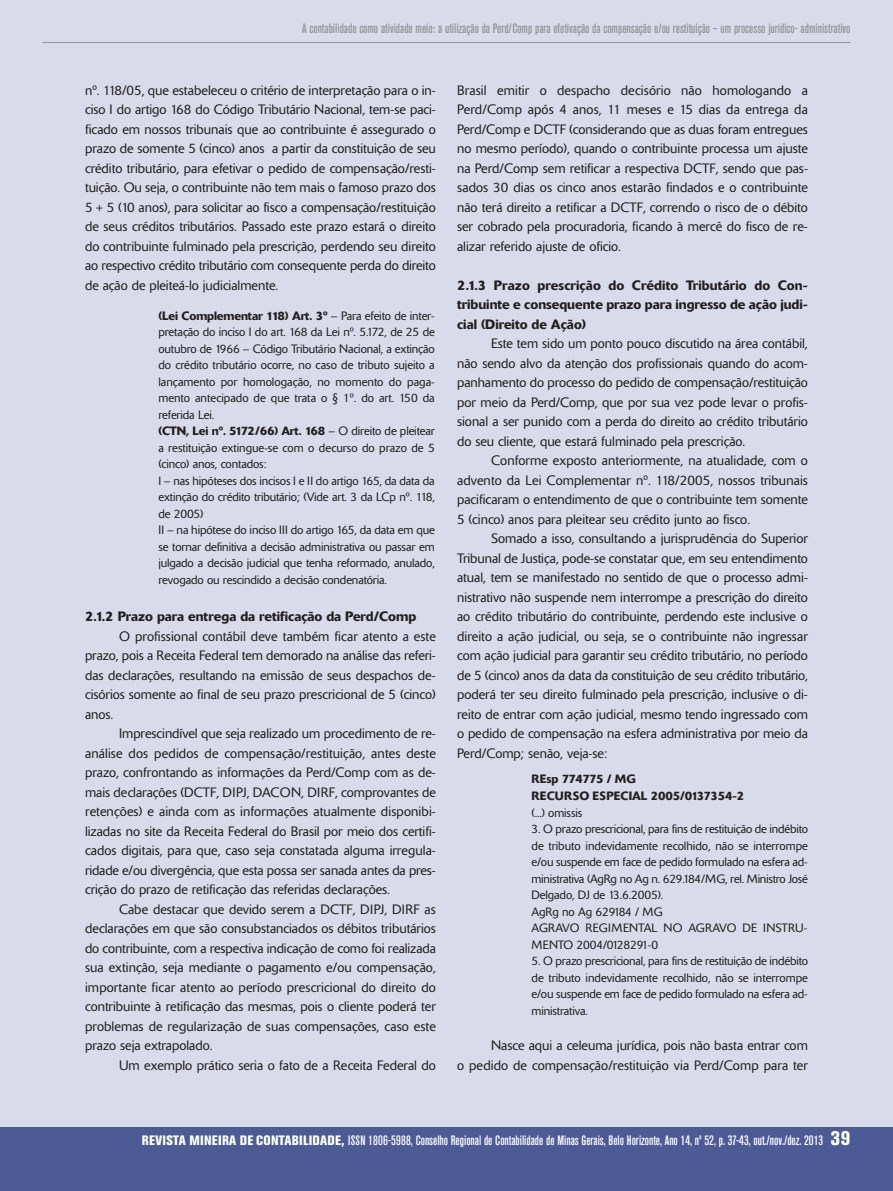
<style>
.page{position:relative;width:893px;height:1191px;background:#d9dbea}
.page>*{position:absolute;margin:0;border:0;box-sizing:border-box;transform-origin:0 0}
.t1{font:300 13.5px/19.5px "Delta";color:#231f20;text-align:justify}
.t2{font:500 13.5px/19.5px "Delta";color:#231f20;text-align:justify}
.t3{font:500 condensed 13.5px "Akzidenz Grotesk BE";color:#fff}
.t4{font:500 condensed 13.5px "Akzidenz Grotesk BE";color:#939598}
.t5{font:300 12px/16.5px "Delta";letter-spacing:-.01em;color:#231f20}
.t6{font:500 12px/16.5px "Delta";letter-spacing:-.01em;color:#231f20}
.s1{font-weight:500}
.s2{font-weight:800}
.s3{font-weight:800;font-size:19.5px}
</style>
<div class="page">
<div style="left:0;top:1127px;width:893px;height:64px;background:#4c5a96"></div>
<hr style="left:43px;top:42px;width:807px;height:1px;background:#939598">
<p class="t4" style="left:302px;top:23px;width:550px">A contabilidade como atividade meio: a utilização da Perd/Comp para efetivação da compensação e/ou restituição – um processo jurídico- administrativo</p>
<p class="t1" style="left:85px;top:81px;width:352px">nº. 118/05, que estabeleceu o critério de interpretação para o in&shy;ciso I do artigo 168 do Código Tributário Nacional, tem-se paci&shy;ficado em nossos tribunais que ao contribuinte é assegurado o prazo de somente 5 (cinco) anos a partir da constituição de seu crédito tributário, para efetivar o pedido de compensação/resti&shy;tuição. Ou seja, o contribuinte não tem mais o famoso prazo dos 5 + 5 (10 anos), para solicitar ao fisco a compensação/restituição de seus créditos tributários. Passado este prazo estará o direito do contribuinte fulminado pela prescrição, perdendo seu direito ao respectivo crédito tributário com consequente perda do direito de ação de pleiteá-lo judicialmente.</p>
<p class="t5" style="left:158px;top:308px;width:278px"><span class="s1">(Lei Complementar 118) Art. 3º</span> – Para efeito de inter&shy;pretação do inciso I do art. 168 da Lei nº. 5.172, de 25 de outubro de 1966 – Código Tributário Nacional, a extinção do crédito tributário ocorre, no caso de tributo sujeito a lançamento por homologação, no momento do paga&shy;mento antecipado de que trata o § 1º. do art. 150 da referida Lei.<br><span class="s1">(CTN, Lei nº. 5172/66) Art. 168</span> – O direito de pleitear a restituição extingue-se com o decurso do prazo de 5 (cinco) anos, contados:<br>I – nas hipóteses dos incisos I e II do artigo 165, da data da extinção do crédito tributário; (Vide art. 3 da LCp nº. 118, de 2005)<br>II – na hipótese do inciso III do artigo 165, da data em que se tornar definitiva a decisão administrativa ou passar em julgado a decisão judicial que tenha reformado, anulado, revogado ou rescindido a decisão condenatória.</p>
<p class="t2" style="left:85px;top:608px;width:333px">2.1.2 Prazo para entrega da retificação da Perd/Comp</p>
<p class="t1" style="left:85px;top:627px;width:352px;text-indent:34px">O profissional contábil deve também ficar atento a este prazo, pois a Receita Federal tem demorado na análise das referi&shy;das declarações, resultando na emissão de seus despachos de&shy;cisórios somente ao final de seu prazo prescricional de 5 (cinco) anos.</p>
<p class="t1" style="left:85px;top:725px;width:352px;text-indent:34px">Imprescindível que seja realizado um procedimento de re&shy;análise dos pedidos de compensação/restituição, antes deste prazo, confrontando as informações da Perd/Comp com as de&shy;mais declarações (DCTF, DIPJ, DACON, DIRF, comprovantes de retenções) e ainda com as informações atualmente disponibi&shy;lizadas no site da Receita Federal do Brasil por meio dos certifi&shy;cados digitais, para que, caso seja constatada alguma irregula&shy;ridade e/ou divergência, que esta possa ser sanada antes da pres&shy;crição do prazo de retificação das referidas declarações.</p>
<p class="t1" style="left:85px;top:900px;width:352px;text-indent:34px">Cabe destacar que devido serem a DCTF, DIPJ, DIRF as declarações em que são consubstanciados os débitos tributários do contribuinte, com a respectiva indicação de como foi realizada sua extinção, seja mediante o pagamento e/ou compensação, importante ficar atento ao período prescricional do direito do contribuinte à retificação das mesmas, pois o cliente poderá ter problemas de regularização de suas compensações, caso este prazo seja extrapolado.</p>
<p class="t1" style="left:119px;top:1056px;width:318px">Um exemplo prático seria o fato de a Receita Federal do</p>
<p class="t1" style="left:457px;top:81px;width:352px">Brasil emitir o despacho decisório não homologando a Perd/Comp após 4 anos, 11 meses e 15 dias da entrega da Perd/Comp e DCTF (considerando que as duas foram entregues no mesmo período), quando o contribuinte processa um ajuste na Perd/Comp sem retificar a respectiva DCTF, sendo que pas&shy;sados 30 dias os cinco anos estarão findados e o contribuinte não terá direito a retificar a DCTF, correndo o risco de o débito ser cobrado pela procuradoria, ficando à mercê do fisco de re&shy;alizar referido ajuste de oficio.</p>
<p class="t2" style="left:457px;top:276px;width:351px">2.1.3 Prazo prescrição do Crédito Tributário do Con&shy;tribuinte e consequente prazo para ingresso de ação judi&shy;cial (Direito de Ação)</p>
<p class="t1" style="left:457px;top:335px;width:352px;text-indent:34px">Este tem sido um ponto pouco discutido na área contábil, não sendo alvo da atenção dos profissionais quando do acom&shy;panhamento do processo do pedido de compensação/restituição por meio da Perd/Comp, que por sua vez pode levar o profis&shy;sional a ser punido com a perda do direito ao crédito tributário do seu cliente, que estará fulminado pela prescrição.</p>
<p class="t1" style="left:457px;top:452px;width:352px;text-indent:34px">Conforme exposto anteriormente, na atualidade, com o advento da Lei Complementar nº. 118/2005, nossos tribunais pacificaram o entendimento de que o contribuinte tem somente 5 (cinco) anos para pleitear seu crédito junto ao fisco.</p>
<p class="t1" style="left:457px;top:530px;width:352px;text-indent:34px">Somado a isso, consultando a jurisprudência do Superior Tribunal de Justiça, pode-se constatar que, em seu entendimento atual, tem se manifestado no sentido de que o processo admi&shy;nistrativo não suspende nem interrompe a prescrição do direito ao crédito tributário do contribuinte, perdendo este inclusive o direito a ação judicial, ou seja, se o contribuinte não ingressar com ação judicial para garantir seu crédito tributário, no período de 5 (cinco) anos da data da constituição de seu crédito tributário, poderá ter seu direito fulminado pela prescrição, inclusive o di&shy;reito de entrar com ação judicial, mesmo tendo ingressado com o pedido de compensação na esfera administrativa por meio da Perd/Comp; senão, veja-se:</p>
<p class="t6" style="left:531px;top:772px;width:214px">REsp 774775 / MG<br>RECURSO ESPECIAL 2005/0137354-2</p>
<p class="t5" style="left:531px;top:805px;width:52px">(...) omissis</p>
<p class="t5" style="left:531px;top:821px;width:278px">3. O prazo prescricional, para fins de restituição de indébito de tributo indevidamente recolhido, não se interrompe e/ou suspende em face de pedido formulado na esfera ad&shy;ministrativa (AgRg no Ag n. 629.184/MG, rel. Ministro José Delgado, DJ de 13.6.2005).<br>AgRg no Ag 629184 / MG<br>AGRAVO REGIMENTAL NO AGRAVO DE INSTRU-MENTO 2004/0128291-0</p>
<p class="t5" style="left:531px;top:953px;width:278px;text-align:justify">5. O prazo prescricional, para fins de restituição de indébito de tributo indevidamente recolhido, não se interrompe e/ou suspende em face de pedido formulado na esfera ad&shy;ministrativa.</p>
<p class="t1" style="left:457px;top:1037px;width:352px;text-align:right">Nasce aqui a celeuma jurídica, pois não basta entrar com<br>o pedido de compensação/restituição via Perd/Comp para ter</p>
<p class="t3" style="left:142px;top:1135px;width:710px"><span class="s2">REVISTA MINEIRA DE CONTABILIDADE,</span> ISSN 1806-5988, Conselho Regional de Contabilidade de Minas Gerais, Belo Horizonte, Ano 14, nº 52, p. 37-43, out./nov./dez. 2013 <span class="s3">39</span></p>
</div>
